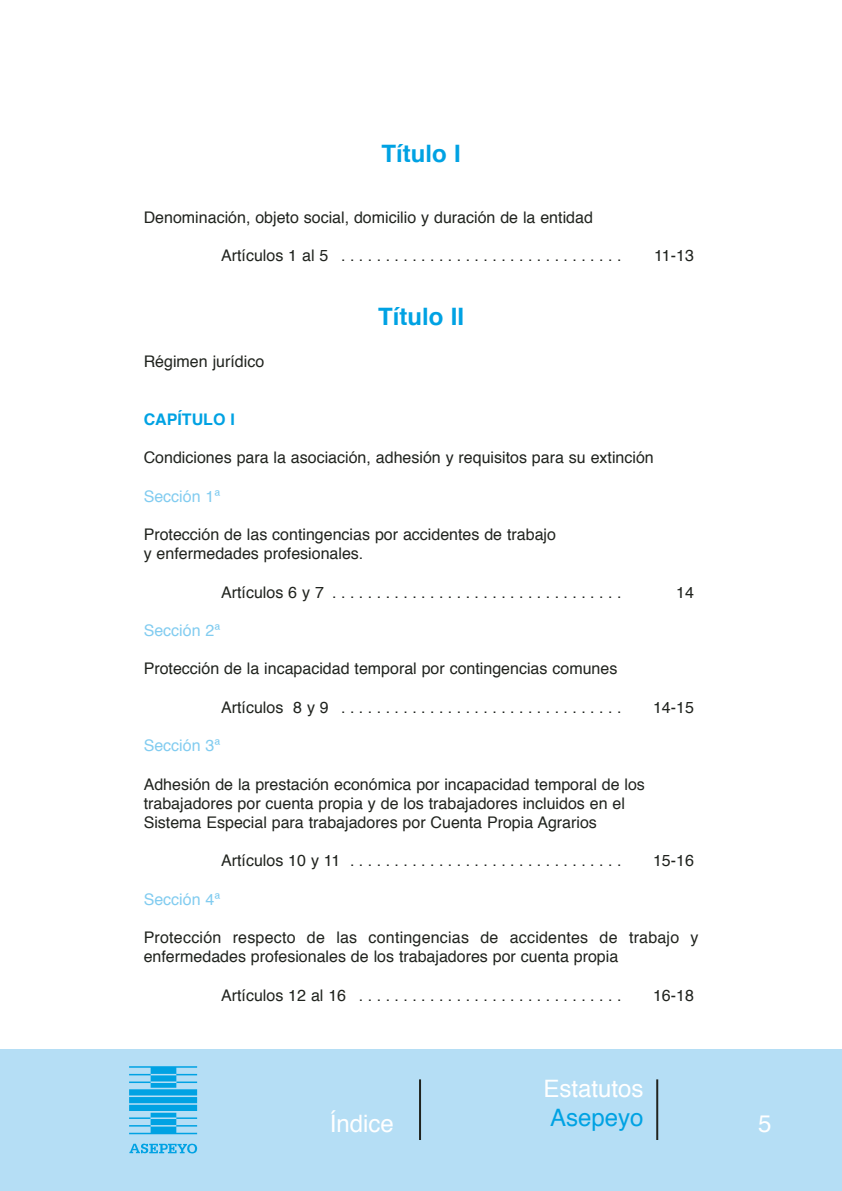
<style>
.page{position:relative;width:842px;height:1191px;background:#fff}
.page>*{position:absolute;margin:0;border:0;box-sizing:border-box;transform-origin:0 0}
.t1{font:24px "Helvetica";color:#fff}
.t2{font:700 24px "Helvetica";color:#00a2e3}
.t3{font:24px "Helvetica";color:#00a2e3}
.t4{font:16px/19.2px "Helvetica";color:#20231e}
.t5{font:16px "Helvetica";color:#82ccf0}
.t6{font:700 16px "Helvetica";color:#00a2e3}
</style>
<div class="page">
<div style="left:0;top:1049px;width:842px;height:141px;background:#b5def5"></div>
<svg style="left:129px;top:1143px;width:68px;height:10px"></svg>
<svg style="left:129px;top:1066px;width:68px;height:68px"></svg>
<hr style="left:656px;top:1079px;width:2px;height:61px;background:#20231e">
<hr style="left:419px;top:1079px;width:2px;height:61px;background:#20231e">
<h1 class="t2" style="left:381px;top:143px;width:81px">Título I</h1>
<p class="t4" style="left:144px;top:209px;width:451px">Denominación, objeto social, domicilio y duración de la entidad</p>
<p class="t4" style="left:221px;top:247px;width:402px">Artículos 1 al 5 . . . . . . . . . . . . . . . . . . . . . . . . . . . . . . . .</p>
<p class="t4" style="left:654px;top:247px;width:41px">11-13</p>
<h1 class="t2" style="left:378px;top:306px;width:88px">Título II</h1>
<p class="t4" style="left:144px;top:353px;width:122px">Régimen jurídico</p>
<p class="t6" style="left:144px;top:412px;width:93px">CAPÍTULO I</p>
<p class="t4" style="left:144px;top:449px;width:512px">Condiciones para la asociación, adhesión y requisitos para su extinción</p>
<p class="t5" style="left:144px;top:489px;width:78px">Sección 1ª</p>
<p class="t4" style="left:144px;top:526px;width:414px">Protección de las contingencias por accidentes de trabajo y enfermedades profesionales.</p>
<p class="t4" style="left:221px;top:583px;width:402px">Artículos 6 y 7 . . . . . . . . . . . . . . . . . . . . . . . . . . . . . . . . .</p>
<p class="t4" style="left:676px;top:583px;width:19px">14</p>
<p class="t5" style="left:144px;top:623px;width:78px">Sección 2ª</p>
<p class="t4" style="left:144px;top:660px;width:475px">Protección de la incapacidad temporal por contingencias comunes</p>
<p class="t4" style="left:221px;top:699px;width:402px">Artículos 8 y 9 . . . . . . . . . . . . . . . . . . . . . . . . . . . . . . . .</p>
<p class="t4" style="left:653px;top:699px;width:42px">14-15</p>
<p class="t5" style="left:144px;top:739px;width:78px">Sección 3ª</p>
<p class="t4" style="left:144px;top:775px;width:503px">Adhesión de la prestación económica por incapacidad temporal de los trabajadores por cuenta propia y de los trabajadores incluidos en el<br>Sistema Especial para trabajadores por Cuenta Propia Agrarios</p>
<p class="t4" style="left:221px;top:852px;width:402px">Artículos 10 y 11 . . . . . . . . . . . . . . . . . . . . . . . . . . . . . . .</p>
<p class="t4" style="left:653px;top:852px;width:42px">15-16</p>
<p class="t5" style="left:144px;top:892px;width:78px">Sección 4ª</p>
<p class="t4" style="left:144px;top:929px;width:556px">Protección respecto de las contingencias de accidentes de trabajo y enfermedades profesionales de los trabajadores por cuenta propia</p>
<p class="t4" style="left:221px;top:987px;width:402px">Artículos 12 al 16 . . . . . . . . . . . . . . . . . . . . . . . . . . . . . .</p>
<p class="t4" style="left:653px;top:987px;width:42px">16-18</p>
<h1 class="t1" style="left:543px;top:1079px;width:102px">Estatutos</h1>
<h1 class="t1" style="left:330px;top:1114px;width:66px">Índice</h1>
<h1 class="t3" style="left:550px;top:1107px;width:95px">Asepeyo</h1>
<h1 class="t1" style="left:758px;top:1114px;width:15px">5</h1>
</div>
